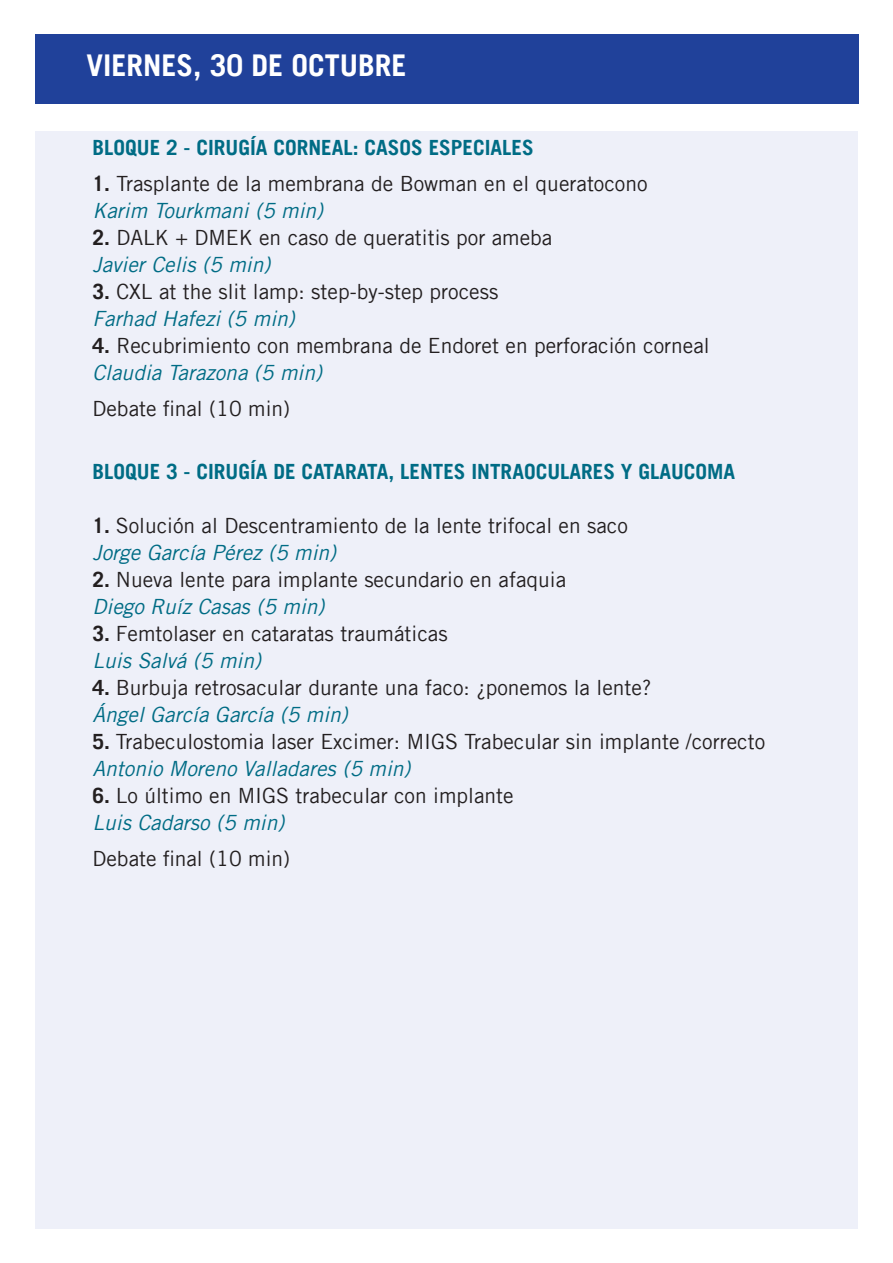
<style>
.page{position:relative;width:893px;height:1263px;background:#fff}
.page>*{position:absolute;margin:0;border:0;box-sizing:border-box;transform-origin:0 0}
.t1{font:700 30px "Trade Gothic LT";color:#fff}
.t2{font:21px/27px "Trade Gothic LT";color:#231f20}
.t3{font:700 21px "Trade Gothic LT";color:#006c85}
.s1{font-weight:700}
.s2{font-style:italic;color:#006c85}
</style>
<div class="page">
<div style="left:35px;top:131px;width:823px;height:1098px;background:#eef0f9"></div>
<div style="left:35px;top:35px;width:824px;height:69px;background:#20419a"></div>
<p class="t1" style="left:86px;top:47px;width:322px">VIERNES, 30 DE OCTUBRE</p>
<p class="t3" style="left:92px;top:135px;width:443px">BLOQUE 2 - CIRUGÍA CORNEAL: CASOS ESPECIALES</p>
<p class="t2" style="left:92px;top:170px;width:557px"><span class="s1">1.</span> Trasplante de la membrana de Bowman en el queratocono<br><span class="s2">Karim Tourkmani (5 min)</span></p>
<p class="t2" style="left:92px;top:224px;width:461px"><span class="s1">2.</span> DALK + DMEK en caso de queratitis por ameba<br><span class="s2">Javier Celis (5 min)</span></p>
<p class="t2" style="left:92px;top:278px;width:407px"><span class="s1">3.</span> CXL at the slit lamp: step-by-step process<br><span class="s2">Farhad Hafezi (5 min)</span></p>
<p class="t2" style="left:92px;top:332px;width:619px"><span class="s1">4.</span> Recubrimiento con membrana de Endoret en perforación corneal<br><span class="s2">Claudia Tarazona (5 min)</span></p>
<p class="t2" style="left:92px;top:395px;width:199px">Debate final (10 min)</p>
<p class="t3" style="left:92px;top:459px;width:644px">BLOQUE 3 - CIRUGÍA DE CATARATA, LENTES INTRAOCULARES Y GLAUCOMA</p>
<p class="t2" style="left:92px;top:512px;width:537px"><span class="s1">1.</span> Solución al Descentramiento de la lente trifocal en saco<br><span class="s2">Jorge García Pérez (5 min)</span></p>
<p class="t2" style="left:92px;top:566px;width:475px"><span class="s1">2.</span> Nueva lente para implante secundario en afaquia<br><span class="s2">Diego Ruíz Casas (5 min)</span></p>
<p class="t2" style="left:92px;top:620px;width:357px"><span class="s1">3.</span> Femtolaser en cataratas traumáticas<br><span class="s2">Luis Salvá (5 min)</span></p>
<p class="t2" style="left:92px;top:674px;width:560px"><span class="s1">4.</span> Burbuja retrosacular durante una faco: ¿ponemos la lente?<br><span class="s2">Ángel García García (5 min)</span></p>
<p class="t2" style="left:92px;top:728px;width:674px"><span class="s1">5.</span> Trabeculostomia laser Excimer: MIGS Trabecular sin implante /correcto<br><span class="s2">Antonio Moreno Valladares (5 min)</span></p>
<p class="t2" style="left:92px;top:782px;width:423px"><span class="s1">6.</span> Lo último en MIGS trabecular con implante<br><span class="s2">Luis Cadarso (5 min)</span></p>
<p class="t2" style="left:92px;top:845px;width:199px">Debate final (10 min)</p>
</div>
